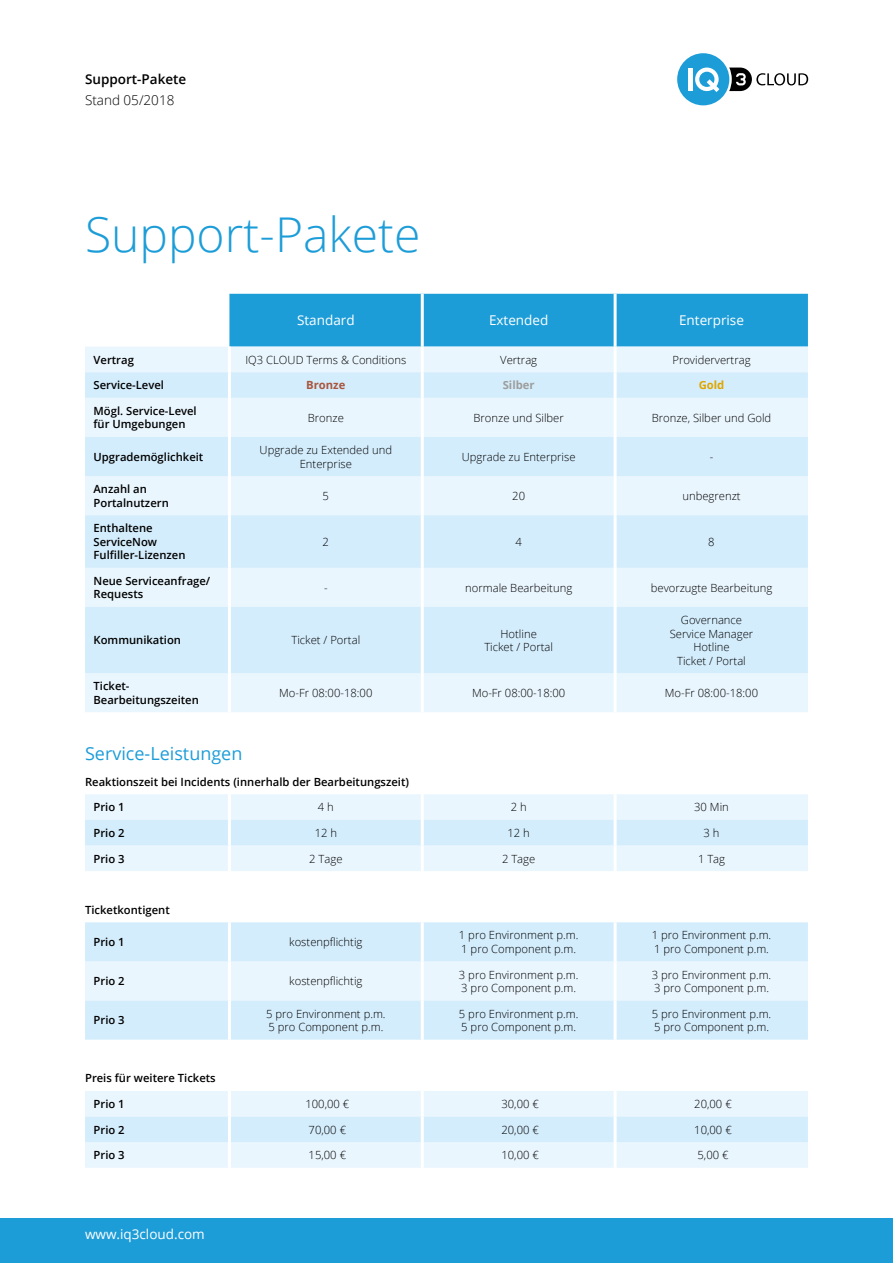
<style>
.page{position:relative;width:893px;height:1263px;background:#fff}
.page>*{position:absolute;margin:0;border:0;box-sizing:border-box;transform-origin:0 0}
.t1{font:300 48px "Open Sans";color:#1d9dd8}
.t2{font:18px "Open Sans";color:#1d9dd8}
.t3{font:13.5px "Open Sans";color:#fff}
.t4{font:600 13.5px "Open Sans";color:#000}
.t5{font:300 13.5px "Open Sans";color:#000}
.t6{font:300 11.25px/13.5px "Open Sans";color:#000}
.t7{font:600 11.25px/13.5px "Open Sans";color:#000}
.t8{font:700 11.25px "Open Sans";color:#a8563f}
.t9{font:700 11.25px "Open Sans";color:#9d9d9c}
.t10{font:700 11.25px "Open Sans";color:#dea600}
</style>
<div class="page">
<div style="left:0;top:1218px;width:893px;height:45px;background:#1d9dd8"></div>
<div style="left:677px;top:53px;width:52px;height:52px;background:#1d9dd8;border-radius:50%"></div>
<div style="left:688px;top:68px;width:5px;height:23px;background:#fff"></div>
<svg style="left:695px;top:68px;width:24px;height:24px"></svg>
<svg style="left:729px;top:68px;width:79px;height:23px"></svg>
<div style="left:229px;top:294px;width:579px;height:53px;background:#1d9dd8"></div>
<div style="left:85px;top:347px;width:723px;height:821px;background:#eaf6fe"></div>
<svg style="left:85px;top:372px;width:723px;height:770px"></svg>
<hr style="left:421px;top:294px;width:3px;height:53px;background:#fff">
<hr style="left:614px;top:294px;width:3px;height:53px;background:#fff">
<hr style="left:421px;top:347px;width:3px;height:25px;background:#fff">
<hr style="left:614px;top:347px;width:3px;height:25px;background:#fff">
<hr style="left:421px;top:372px;width:3px;height:26px;background:#fff">
<hr style="left:614px;top:372px;width:3px;height:26px;background:#fff">
<hr style="left:421px;top:398px;width:3px;height:39px;background:#fff">
<hr style="left:614px;top:398px;width:3px;height:39px;background:#fff">
<hr style="left:421px;top:437px;width:3px;height:39px;background:#fff">
<hr style="left:614px;top:437px;width:3px;height:39px;background:#fff">
<hr style="left:421px;top:476px;width:3px;height:39px;background:#fff">
<hr style="left:614px;top:476px;width:3px;height:39px;background:#fff">
<hr style="left:421px;top:568px;width:3px;height:39px;background:#fff">
<hr style="left:614px;top:568px;width:3px;height:39px;background:#fff">
<hr style="left:421px;top:794px;width:3px;height:26px;background:#fff">
<hr style="left:614px;top:794px;width:3px;height:26px;background:#fff">
<hr style="left:421px;top:820px;width:3px;height:25px;background:#fff">
<hr style="left:614px;top:820px;width:3px;height:25px;background:#fff">
<hr style="left:421px;top:845px;width:3px;height:26px;background:#fff">
<hr style="left:614px;top:845px;width:3px;height:26px;background:#fff">
<hr style="left:421px;top:871px;width:3px;height:26px;background:#fff">
<hr style="left:614px;top:871px;width:3px;height:26px;background:#fff">
<hr style="left:421px;top:922px;width:3px;height:39px;background:#fff">
<hr style="left:614px;top:922px;width:3px;height:39px;background:#fff">
<hr style="left:421px;top:961px;width:3px;height:39px;background:#fff">
<hr style="left:614px;top:961px;width:3px;height:39px;background:#fff">
<hr style="left:421px;top:1000px;width:3px;height:40px;background:#fff">
<hr style="left:614px;top:1000px;width:3px;height:40px;background:#fff">
<hr style="left:421px;top:1040px;width:3px;height:25px;background:#fff">
<hr style="left:614px;top:1040px;width:3px;height:25px;background:#fff">
<hr style="left:421px;top:1091px;width:3px;height:25px;background:#fff">
<hr style="left:614px;top:1091px;width:3px;height:25px;background:#fff">
<hr style="left:421px;top:1116px;width:3px;height:26px;background:#fff">
<hr style="left:614px;top:1116px;width:3px;height:26px;background:#fff">
<hr style="left:421px;top:1142px;width:3px;height:26px;background:#fff">
<hr style="left:614px;top:1142px;width:3px;height:26px;background:#fff">
<hr style="left:421px;top:515px;width:3px;height:53px;background:#fff">
<hr style="left:614px;top:515px;width:3px;height:53px;background:#fff">
<hr style="left:421px;top:607px;width:3px;height:66px;background:#fff">
<hr style="left:614px;top:607px;width:3px;height:66px;background:#fff">
<hr style="left:421px;top:673px;width:3px;height:39px;background:#fff">
<hr style="left:614px;top:673px;width:3px;height:39px;background:#fff">
<hr style="left:228px;top:347px;width:3px;height:25px;background:#fff">
<hr style="left:228px;top:372px;width:3px;height:26px;background:#fff">
<hr style="left:228px;top:398px;width:3px;height:39px;background:#fff">
<hr style="left:228px;top:437px;width:3px;height:39px;background:#fff">
<hr style="left:228px;top:476px;width:3px;height:39px;background:#fff">
<hr style="left:228px;top:922px;width:3px;height:39px;background:#fff">
<hr style="left:228px;top:961px;width:3px;height:39px;background:#fff">
<hr style="left:228px;top:1000px;width:3px;height:40px;background:#fff">
<hr style="left:228px;top:794px;width:3px;height:26px;background:#fff">
<hr style="left:228px;top:820px;width:3px;height:25px;background:#fff">
<hr style="left:228px;top:845px;width:3px;height:26px;background:#fff">
<hr style="left:228px;top:515px;width:3px;height:53px;background:#fff">
<hr style="left:228px;top:568px;width:3px;height:39px;background:#fff">
<hr style="left:228px;top:607px;width:3px;height:66px;background:#fff">
<hr style="left:228px;top:673px;width:3px;height:39px;background:#fff">
<hr style="left:228px;top:1091px;width:3px;height:25px;background:#fff">
<hr style="left:228px;top:1116px;width:3px;height:26px;background:#fff">
<hr style="left:228px;top:1142px;width:3px;height:26px;background:#fff">
<p class="t4" style="left:85px;top:70px;width:103px">Support-Pakete</p>
<p class="t5" style="left:85px;top:91px;width:91px">Stand 05/2018</p>
<h1 class="t1" style="left:85px;top:202px;width:337px">Support-Pakete</h1>
<p class="t3" style="left:297px;top:311px;width:59px">Standard</p>
<p class="t3" style="left:489px;top:311px;width:61px">Extended</p>
<p class="t3" style="left:679px;top:311px;width:66px">Enterprise</p>
<p class="t7" style="left:94px;top:353px;width:42px">Vertrag</p>
<p class="t6" style="left:245px;top:353px;width:162px">IQ3 CLOUD Terms &amp; Conditions</p>
<p class="t6" style="left:500px;top:353px;width:39px">Vertrag</p>
<p class="t6" style="left:672px;top:353px;width:80px">Providervertrag</p>
<p class="t7" style="left:94px;top:378px;width:72px">Service-Level</p>
<p class="t8" style="left:306px;top:377px;width:41px">Bronze</p>
<p class="t9" style="left:503px;top:377px;width:33px">Silber</p>
<p class="t10" style="left:699px;top:377px;width:27px">Gold</p>
<p class="t7" style="left:94px;top:404px;width:105px">Mögl. Service-Level für Umgebungen</p>
<p class="t6" style="left:308px;top:411px;width:38px">Bronze</p>
<p class="t6" style="left:474px;top:411px;width:92px">Bronze und Silber</p>
<p class="t6" style="left:652px;top:411px;width:121px">Bronze, Silber und Gold</p>
<p class="t7" style="left:94px;top:450px;width:111px">Upgrademöglichkeit</p>
<p class="t6" style="left:260px;top:443px;width:134px;text-align:center">Upgrade zu Extended und<br>Enterprise</p>
<p class="t6" style="left:462px;top:450px;width:115px">Upgrade zu Enterprise</p>
<p class="t6" style="left:710px;top:450px;width:5px">-</p>
<p class="t7" style="left:94px;top:482px;width:77px">Anzahl an<br>Portalnutzern</p>
<p class="t6" style="left:323px;top:489px;width:8px">5</p>
<p class="t6" style="left:512px;top:489px;width:14px">20</p>
<p class="t6" style="left:682px;top:489px;width:60px">unbegrenzt</p>
<p class="t7" style="left:94px;top:521px;width:93px">Enthaltene<br>ServiceNow<br>Fulfiller-Lizenzen</p>
<p class="t6" style="left:323px;top:535px;width:8px">2</p>
<p class="t6" style="left:515px;top:535px;width:8px">4</p>
<p class="t6" style="left:708px;top:535px;width:8px">8</p>
<p class="t7" style="left:94px;top:574px;width:118px">Neue Serviceanfrage/<br>Requests</p>
<p class="t6" style="left:324px;top:581px;width:5px">-</p>
<p class="t6" style="left:465px;top:581px;width:109px">normale Bearbeitung</p>
<p class="t6" style="left:651px;top:581px;width:123px">bevorzugte Bearbeitung</p>
<p class="t7" style="left:94px;top:633px;width:89px">Kommunikation</p>
<p class="t6" style="left:291px;top:633px;width:70px">Ticket / Portal</p>
<p class="t6" style="left:484px;top:626px;width:70px;text-align:center">Hotline<br>Ticket / Portal</p>
<p class="t6" style="left:670px;top:613px;width:85px;text-align:center">Governance<br>Service Manager<br>Hotline<br>Ticket / Portal</p>
<p class="t7" style="left:94px;top:679px;width:107px">Ticket-<br>Bearbeitungszeiten</p>
<p class="t6" style="left:279px;top:686px;width:95px">Mo-Fr 08:00-18:00</p>
<p class="t6" style="left:472px;top:686px;width:95px">Mo-Fr 08:00-18:00</p>
<p class="t6" style="left:665px;top:686px;width:95px">Mo-Fr 08:00-18:00</p>
<h2 class="t2" style="left:85px;top:741px;width:159px">Service-Leistungen</h2>
<p class="t7" style="left:85px;top:775px;width:325px">Reaktionszeit bei Incidents (innerhalb der Bearbeitungszeit)</p>
<p class="t7" style="left:94px;top:800px;width:33px">Prio 1</p>
<p class="t6" style="left:318px;top:800px;width:17px">4 h</p>
<p class="t6" style="left:511px;top:800px;width:17px">2 h</p>
<p class="t6" style="left:694px;top:800px;width:36px">30 Min</p>
<p class="t7" style="left:94px;top:826px;width:33px">Prio 2</p>
<p class="t6" style="left:315px;top:826px;width:24px">12 h</p>
<p class="t6" style="left:507px;top:826px;width:24px">12 h</p>
<p class="t6" style="left:703px;top:826px;width:17px">3 h</p>
<p class="t7" style="left:94px;top:851px;width:33px">Prio 3</p>
<p class="t6" style="left:309px;top:851px;width:35px">2 Tage</p>
<p class="t6" style="left:502px;top:851px;width:35px">2 Tage</p>
<p class="t6" style="left:698px;top:851px;width:29px">1 Tag</p>
<p class="t7" style="left:85px;top:903px;width:86px">Ticketkontigent</p>
<p class="t7" style="left:94px;top:935px;width:33px">Prio 1</p>
<p class="t6" style="left:289px;top:935px;width:75px">kostenpflichtig</p>
<p class="t6" style="left:459px;top:928px;width:121px">1 pro Environment p.m.<br>1 pro Component p.m.</p>
<p class="t6" style="left:652px;top:928px;width:121px">1 pro Environment p.m.<br>1 pro Component p.m.</p>
<p class="t7" style="left:94px;top:974px;width:33px">Prio 2</p>
<p class="t6" style="left:289px;top:974px;width:75px">kostenpflichtig</p>
<p class="t6" style="left:459px;top:967px;width:121px">3 pro Environment p.m.<br>3 pro Component p.m.</p>
<p class="t6" style="left:652px;top:967px;width:121px">3 pro Environment p.m.<br>3 pro Component p.m.</p>
<p class="t7" style="left:94px;top:1013px;width:33px">Prio 3</p>
<p class="t6" style="left:266px;top:1006px;width:121px">5 pro Environment p.m.<br>5 pro Component p.m.</p>
<p class="t6" style="left:459px;top:1006px;width:121px">5 pro Environment p.m.<br>5 pro Component p.m.</p>
<p class="t6" style="left:652px;top:1006px;width:121px">5 pro Environment p.m.<br>5 pro Component p.m.</p>
<p class="t7" style="left:85px;top:1071px;width:132px">Preis für weitere Tickets</p>
<p class="t7" style="left:94px;top:1097px;width:33px">Prio 1</p>
<p class="t6" style="left:305px;top:1097px;width:45px">100,00 €</p>
<p class="t6" style="left:501px;top:1097px;width:39px">30,00 €</p>
<p class="t6" style="left:694px;top:1097px;width:39px">20,00 €</p>
<p class="t7" style="left:94px;top:1122px;width:33px">Prio 2</p>
<p class="t6" style="left:309px;top:1122px;width:39px">70,00 €</p>
<p class="t6" style="left:501px;top:1122px;width:39px">20,00 €</p>
<p class="t6" style="left:694px;top:1122px;width:39px">10,00 €</p>
<p class="t7" style="left:94px;top:1148px;width:33px">Prio 3</p>
<p class="t6" style="left:309px;top:1148px;width:39px">15,00 €</p>
<p class="t6" style="left:501px;top:1148px;width:39px">10,00 €</p>
<p class="t6" style="left:697px;top:1148px;width:33px">5,00 €</p>
<p class="t3" style="left:85px;top:1225px;width:121px">www.iq3cloud.com</p>
</div>
